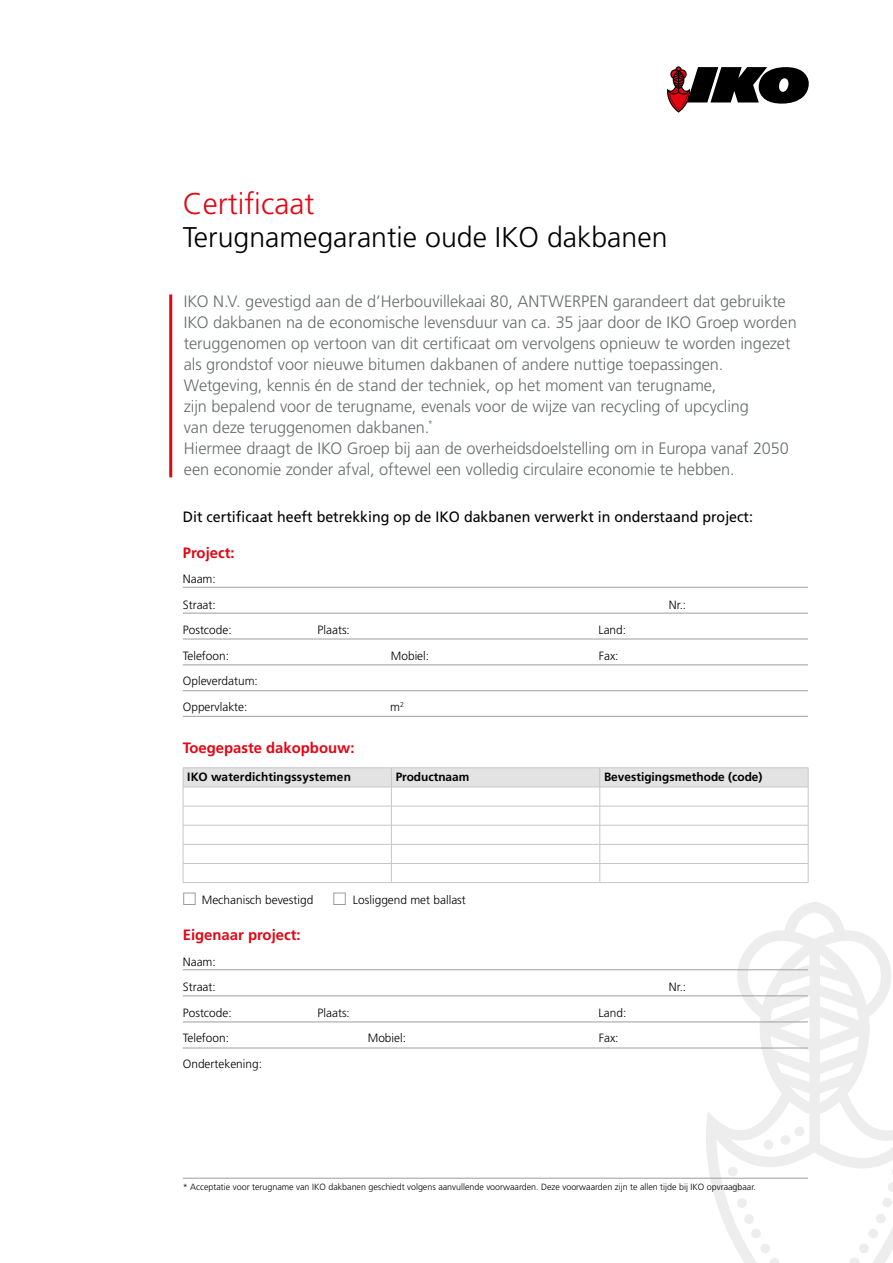
<style>
.page{position:relative;width:893px;height:1263px;background:#fff}
.page>*{position:absolute;margin:0;border:0;box-sizing:border-box;transform-origin:0 0}
.t1{font:300 30px "Frutiger";color:#e30613}
.t2{font:300 28.5px "Frutiger";color:#000}
.t3{font:300 16.5px/21px "Frutiger";letter-spacing:-.005em;color:#676c6e}
.t4{font:15px "Frutiger";color:#000;scale:.95 1}
.t5{font:700 15px "Frutiger";color:#e30613}
.t6{font:300 12px/25.5px "Frutiger";color:#000}
.t7{font:700 12px "Frutiger";color:#000}
.t8{font:300 9px "Frutiger";color:#000}
</style>
<div class="page">
<svg style="left:703px;top:902px;width:190px;height:361px"></svg>
<div style="left:764px;top:1140px;width:9px;height:9px;background:#ededed;border-radius:50%"></div>
<div style="left:780px;top:1135px;width:10px;height:10px;background:#ededed;border-radius:50%"></div>
<div style="left:795px;top:1127px;width:9px;height:9px;background:#ededed;border-radius:50%"></div>
<div style="left:728px;top:1167px;width:10px;height:9px;background:#ededed;border-radius:50%"></div>
<svg style="left:891px;top:1167px;width:2px;height:9px"></svg>
<div style="left:732px;top:1183px;width:9px;height:9px;background:#ededed;border-radius:50%"></div>
<svg style="left:888px;top:1182px;width:5px;height:10px"></svg>
<div style="left:737px;top:1198px;width:10px;height:10px;background:#ededed;border-radius:50%"></div>
<div style="left:882px;top:1198px;width:10px;height:9px;background:#ededed;border-radius:50%"></div>
<div style="left:744px;top:1214px;width:10px;height:10px;background:#ededed;border-radius:50%"></div>
<div style="left:876px;top:1214px;width:10px;height:9px;background:#ededed;border-radius:50%"></div>
<div style="left:751px;top:1229px;width:10px;height:9px;background:#ededed;border-radius:50%"></div>
<div style="left:868px;top:1229px;width:10px;height:9px;background:#ededed;border-radius:50%"></div>
<div style="left:760px;top:1243px;width:10px;height:10px;background:#ededed;border-radius:50%"></div>
<div style="left:859px;top:1243px;width:10px;height:10px;background:#ededed;border-radius:50%"></div>
<svg style="left:770px;top:1258px;width:9px;height:5px"></svg>
<svg style="left:850px;top:1257px;width:10px;height:6px"></svg>
<hr style="left:169px;top:294px;width:3px;height:183px;background:#e30613">
<hr style="left:183px;top:587px;width:625px;height:1px;background:#9d9d9c">
<hr style="left:183px;top:613px;width:625px;height:1px;background:#9d9d9c">
<hr style="left:183px;top:639px;width:625px;height:1px;background:#9d9d9c">
<hr style="left:183px;top:969px;width:625px;height:1px;background:#9d9d9c">
<hr style="left:183px;top:995px;width:625px;height:1px;background:#9d9d9c">
<hr style="left:183px;top:1022px;width:625px;height:1px;background:#9d9d9c">
<hr style="left:183px;top:1048px;width:625px;height:1px;background:#9d9d9c">
<hr style="left:183px;top:665px;width:625px;height:1px;background:#9d9d9c">
<hr style="left:183px;top:690px;width:625px;height:1px;background:#9d9d9c">
<hr style="left:183px;top:716px;width:625px;height:1px;background:#9d9d9c">
<hr style="left:183px;top:767px;width:208px;height:1px;background:#c6c6c6">
<hr style="left:391px;top:767px;width:209px;height:1px;background:#c6c6c6">
<hr style="left:600px;top:767px;width:208px;height:1px;background:#c6c6c6">
<svg style="left:183px;top:768px;width:626px;height:114px"></svg>
<hr style="left:183px;top:882px;width:208px;height:1px;background:#c6c6c6">
<hr style="left:391px;top:882px;width:209px;height:1px;background:#c6c6c6">
<hr style="left:600px;top:882px;width:208px;height:1px;background:#c6c6c6">
<div style="left:183px;top:893px;width:12px;height:12px;border:1px solid #9d9d9c"></div>
<div style="left:334px;top:893px;width:11px;height:12px;border:1px solid #9d9d9c"></div>
<svg style="left:667px;top:66px;width:142px;height:47px"></svg>
<hr style="left:183px;top:1178px;width:625px;height:1px;background:#9d9d9c">
<h1 class="t1" style="left:183px;top:187px;width:133px">Certificaat</h1>
<h2 class="t2" style="left:183px;top:221px;width:486px">Terugnamegarantie oude IKO dakbanen</h2>
<p class="t3" style="left:184px;top:291px;width:614px">IKO N.V. gevestigd aan de d’Herbouvillekaai 80, ANTWERPEN garandeert dat gebruikte IKO dakbanen na de economische levensduur van ca. 35 jaar door de IKO Groep worden teruggenomen op vertoon van dit certificaat om vervolgens opnieuw te worden ingezet als grondstof voor nieuwe bitumen dakbanen of andere nuttige toepassingen.<br>Wetgeving, kennis én de stand der techniek, op het moment van terugname,<br>zijn bepalend voor de terugname, evenals voor de wijze van recycling of upcycling<br>van deze teruggenomen dakbanen.<sup>*<br></sup>Hiermee draagt de IKO Groep bij aan de overheidsdoelstelling om in Europa vanaf 2050 een economie zonder afval, oftewel een volledig circulaire economie te hebben.</p>
<p class="t4" style="left:183px;top:507px;width:602px">Dit certificaat heeft betrekking op de IKO dakbanen verwerkt in onderstaand project:</p>
<p class="t5" style="left:183px;top:543px;width:53px">Project:</p>
<p class="t6" style="left:183px;top:566px;width:35px">Naam:<br>Straat:</p>
<p class="t6" style="left:669px;top:592px;width:19px">Nr.:</p>
<p class="t6" style="left:183px;top:617px;width:50px">Postcode:</p>
<p class="t6" style="left:318px;top:617px;width:34px">Plaats:</p>
<p class="t6" style="left:598px;top:617px;width:29px">Land:</p>
<p class="t6" style="left:183px;top:643px;width:48px">Telefoon:</p>
<p class="t6" style="left:391px;top:643px;width:40px">Mobiel:</p>
<p class="t6" style="left:599px;top:643px;width:21px">Fax:</p>
<p class="t6" style="left:183px;top:668px;width:77px">Opleverdatum:<br>Oppervlakte:</p>
<p class="t6" style="left:390px;top:694px;width:15px">m<sup>2</sup></p>
<p class="t5" style="left:183px;top:738px;width:173px">Toegepaste dakopbouw:</p>
<p class="t7" style="left:187px;top:770px;width:165px">IKO waterdichtingssystemen</p>
<p class="t7" style="left:396px;top:770px;width:75px">Productnaam</p>
<p class="t7" style="left:604px;top:770px;width:160px">Bevestigingsmethode (code)</p>
<p class="t6" style="left:202px;top:887px;width:113px">Mechanisch bevestigd</p>
<p class="t6" style="left:353px;top:887px;width:114px">Losliggend met ballast</p>
<p class="t5" style="left:183px;top:926px;width:119px">Eigenaar project:</p>
<p class="t6" style="left:183px;top:949px;width:35px">Naam:<br>Straat:</p>
<p class="t6" style="left:183px;top:1000px;width:50px">Postcode:</p>
<p class="t6" style="left:318px;top:1000px;width:34px">Plaats:</p>
<p class="t6" style="left:599px;top:1000px;width:29px">Land:</p>
<p class="t6" style="left:183px;top:1025px;width:48px">Telefoon:</p>
<p class="t6" style="left:368px;top:1025px;width:40px">Mobiel:</p>
<p class="t6" style="left:599px;top:1025px;width:21px">Fax:</p>
<p class="t6" style="left:183px;top:1051px;width:81px">Ondertekening:</p>
<p class="t6" style="left:669px;top:974px;width:19px">Nr.:</p>
<p class="t8" style="left:183px;top:1182px;width:575px">* Acceptatie voor terugname van IKO dakbanen geschiedt volgens aanvullende voorwaarden. Deze voorwaarden zijn te allen tijde bij IKO opvraagbaar.</p>
</div>
